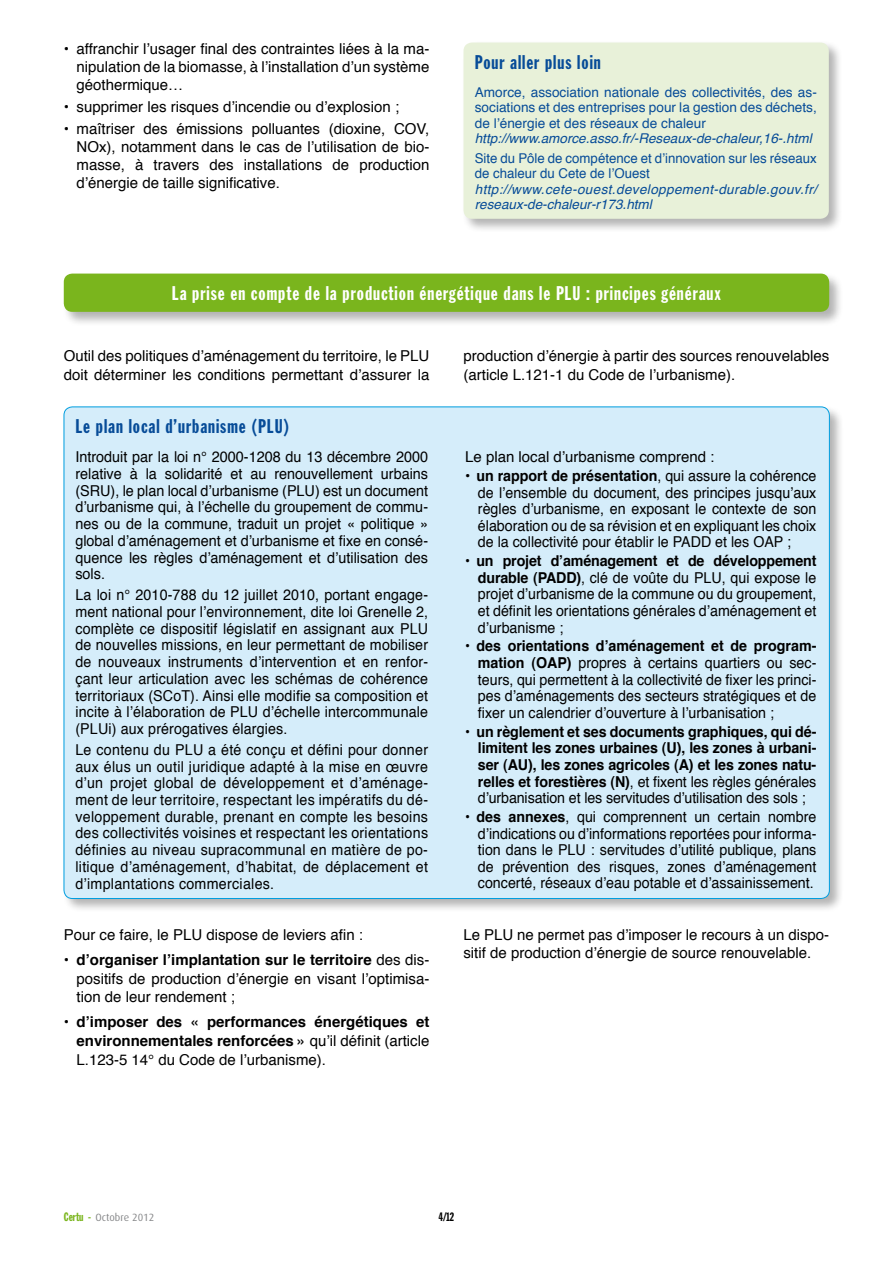
<style>
.page{position:relative;width:893px;height:1263px;background:#fff}
.page>*{position:absolute;margin:0;border:0;box-sizing:border-box;transform-origin:0 0}
.t1{font:19.5px "Franklin Gothic Extra Cond";letter-spacing:.05em;color:#fff}
.t2{font:19.5px "Franklin Gothic Extra Cond";letter-spacing:.05em;color:#074c98}
.t3{font:15px/16.6px "Helvetica";color:#000;text-align:justify;scale:.95 1}
.t4{font:15px/18px "Helvetica";color:#000}
.t5{font:15px/16.6px "Helvetica";color:#000;text-align:justify;scale:.96 1}
.t6{font:700 15px/16.6px "Helvetica";letter-spacing:-.005em;color:#000;text-align:justify;scale:.95 1}
.t7{font:700 15px/18.6px "Helvetica";letter-spacing:-.005em;color:#000;text-align:justify}
.t8{font:13.5px/15.5px "Helvetica";color:#074c98;text-align:justify}
.t9{font:italic 13.5px/15.5px "Helvetica";letter-spacing:.03em;color:#074c98}
.t10{font:italic 13.5px "Helvetica";color:#074c98}
.t11{font:12px "Franklin Gothic Extra Cond";color:#000}
.t12{font:10.5px "Dax OT";color:#87888a}
.s1{font-weight:700}
.s2{font-weight:400}
.s3{font-family:"Franklin Gothic Extra Cond";font-size:12px;color:#7ab51d}
</style>
<div class="page">
<div style="left:462px;top:41px;width:381px;height:192px;background:#000;opacity:.3"></div>
<div style="left:463px;top:43px;width:366px;height:176px;background:#e8f1d9;border-radius:9px"></div>
<div style="left:62px;top:272px;width:782px;height:54px;background:#000;opacity:.3"></div>
<div style="left:64px;top:274px;width:765px;height:38px;background:#7ab51d;border-radius:9px"></div>
<div style="left:62px;top:405px;width:782px;height:508px;background:#000;opacity:.3"></div>
<div style="left:64px;top:407px;width:765px;height:491px;background:#d5edfa;border-radius:9px"></div>
<p class="t4" style="left:77px;top:40px;width:354px;text-align:justify;text-indent:-13px">• affranchir l’usager final des contraintes liées à la ma&shy;nipulation de la biomasse, à l’installation d’un système géothermique…</p>
<p class="t4" style="left:64px;top:98px;width:337px">• supprimer les risques d’incendie ou d’explosion ;</p>
<p class="t4" style="left:77px;top:120px;width:354px;text-align:justify;text-indent:-13px">• maîtriser des émissions polluantes (dioxine, COV, NOx), notamment dans le cas de l’utilisation de bio&shy;masse, à travers des installations de production d’énergie de taille significative.</p>
<h1 class="t2" style="left:475px;top:51px;width:128px">Pour aller plus loin</h1>
<p class="t8" style="left:475px;top:85px;width:344px">Amorce, association nationale des collectivités, des as&shy;sociations et des entreprises pour la gestion des déchets, de l’énergie et des réseaux de chaleur</p>
<p class="t10" style="left:475px;top:128px;width:338px">http://www.amorce.asso.fr/-Reseaux-de-chaleur,16-.html</p>
<p class="t8" style="left:475px;top:151px;width:344px">Site du Pôle de compétence et d’innovation sur les réseaux de chaleur du Cete de l’Ouest</p>
<p class="t9" style="left:475px;top:181px;width:344px">http://www.cete-ouest.developpement-durable.gouv.fr/ reseaux-de-chaleur-r173.html</p>
<h1 class="t1" style="left:172px;top:283px;width:551px">La prise en compte de la production énergétique dans le PLU : principes généraux</h1>
<p class="t4" style="left:64px;top:347px;width:367px;line-height:18.5px">Outil des politiques d’aménagement du territoire, le PLU doit déterminer les conditions permettant d’assurer la</p>
<p class="t4" style="left:463px;top:347px;width:367px;line-height:18.5px">production d’énergie à partir des sources renouvelables (article L.121-1 du Code de l’urbanisme).</p>
<h1 class="t2" style="left:75px;top:416px;width:215px">Le plan local d’urbanisme (PLU)</h1>
<p class="t5" style="left:75px;top:449px;width:369px">Introduit par la loi n° 2000-1208 du 13 décembre 2000 relative à la solidarité et au renouvellement urbains (SRU), le plan local d’urbanisme (PLU) est un document d’urbanisme qui, à l’échelle du groupement de commu&shy;nes ou de la commune, traduit un projet « politique » global d’aménagement et d’urbanisme et fixe en consé&shy;quence les règles d’aménagement et d’utilisation des sols.</p>
<p class="t3" style="left:75px;top:587px;width:373px">La loi n° 2010-788 du 12 juillet 2010, portant engage&shy;ment national pour l’environnement, dite loi Grenelle 2, complète ce dispositif législatif en assignant aux PLU de nouvelles missions, en leur permettant de mobiliser de nouveaux instruments d’intervention et en renfor&shy;çant leur articulation avec les schémas de cohérence territoriaux (SCoT). Ainsi elle modifie sa composition et incite à l’élaboration de PLU d’échelle intercommunale (PLUi) aux prérogatives élargies.</p>
<p class="t3" style="left:75px;top:742px;width:373px">Le contenu du PLU a été conçu et défini pour donner aux élus un outil juridique adapté à la mise en œuvre d’un projet global de développement et d’aménage&shy;ment de leur territoire, respectant les impératifs du dé&shy;veloppement durable, prenant en compte les besoins des collectivités voisines et respectant les orientations définies au niveau supracommunal en matière de po&shy;litique d’aménagement, d’habitat, de déplacement et d’implantations commerciales.</p>
<p class="t4" style="left:465px;top:448px;width:251px">Le plan local d’urbanisme comprend :</p>
<p class="t3" style="left:478px;top:468px;width:358px;text-indent:-13px"><span class="s1">• un rapport de présentation</span>, qui assure la cohérence de l’ensemble du document, des principes jusqu’aux règles d’urbanisme, en exposant le contexte de son élaboration ou de sa révision et en expliquant les choix de la collectivité pour établir le PADD et les OAP ;</p>
<p class="t3" style="left:478px;top:553px;width:358px;text-indent:-13px"><span class="s1">• un projet d’aménagement et de développement durable (PADD)</span>, clé de voûte du PLU, qui expose le projet d’urbanisme de la commune ou du groupement, et définit les orientations générales d’aménagement et d’urbanisme ;</p>
<p class="t3" style="left:478px;top:638px;width:358px;text-indent:-13px"><span class="s1">• des orientations d’aménagement et de program&shy;mation (OAP)</span> propres à certains quartiers ou sec&shy;teurs, qui permettent à la collectivité de fixer les princi&shy;pes d’aménagements des secteurs stratégiques et de fixer un calendrier d’ouverture à l’urbanisation ;</p>
<p class="t6" style="left:478px;top:723px;width:358px;text-indent:-13px">• un règlement et ses documents graphiques, qui dé&shy;limitent les zones urbaines (U), les zones à urbani&shy;ser (AU), les zones agricoles (A) et les zones natu&shy;relles et forestières (N)<span class="s2">, et fixent les règles générales d’urbanisation et les servitudes d’utilisation des sols ;</span></p>
<p class="t3" style="left:478px;top:809px;width:358px;text-indent:-13px"><span class="s1">• des annexes</span>, qui comprennent un certain nombre d’indications ou d’informations reportées pour informa&shy;tion dans le PLU : servitudes d’utilité publique, plans de prévention des risques, zones d’aménagement concerté, réseaux d’eau potable et d’assainissement.</p>
<p class="t4" style="left:64px;top:926px;width:301px">Pour ce faire, le PLU dispose de leviers afin :</p>
<p class="t4" style="left:77px;top:951px;width:354px;line-height:18.6px;text-align:justify;text-indent:-13px">• <span class="s1">d’organiser l’implantation sur le territoire</span> des dis&shy;positifs de production d’énergie en visant l’optimisa&shy;tion de leur rendement ;</p>
<p class="t7" style="left:77px;top:1013px;width:354px;text-indent:-13px"><span class="s2">•</span> d’imposer des « performances énergétiques et environnementales renforcées » <span class="s2">qu’il définit (article L.123-5 14° du Code de l’urbanisme).</span></p>
<p class="t4" style="left:463px;top:926px;width:367px">Le PLU ne permet pas d’imposer le recours à un dispo&shy;sitif de production d’énergie de source renouvelable.</p>
<p class="t12" style="left:64px;top:1211px;width:92px"><span class="s3">Certu -</span> Octobre 2012</p>
<p class="t11" style="left:439px;top:1210px;width:17px">4/12</p>
</div>
